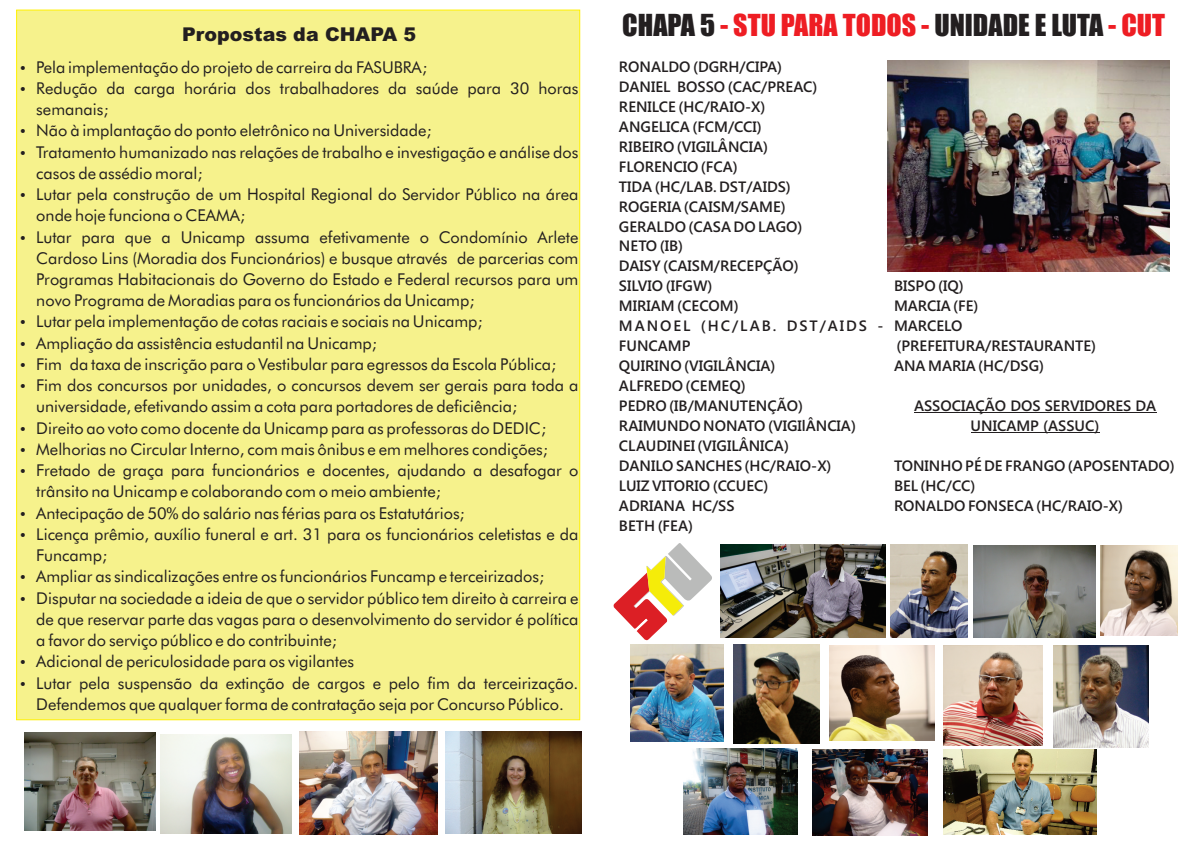
<style>
.page{position:relative;width:1191px;height:842px;background:#fff}
.page>*{position:absolute;margin:0;border:0;box-sizing:border-box;transform-origin:0 0}
.t1{font:28px "Impact";color:#231f20}
.t2{font:900 19px "Arial";color:#231f20}
.t3{font:16.3px/21.2px "Futura BT";color:#231f20}
.t4{font:600 15px/20px "Segoe UI";color:#231f20}
.s1{color:#ee1d23}
</style>
<div class="page">
<div style="left:16px;top:9px;width:564px;height:711px;background:#f6f28c"></div>
<img style="left:1100px;top:545px;width:77px;height:91px">
<img style="left:1053px;top:645px;width:95px;height:102px">
<img style="left:733px;top:644px;width:86px;height:99px">
<img style="left:630px;top:644px;width:93px;height:98px">
<img style="left:890px;top:545px;width:77px;height:92px">
<img style="left:887px;top:60px;width:282px;height:211px">
<img style="left:720px;top:544px;width:165px;height:93px">
<hr style="left:914px;top:412px;width:242px;height:1px;background:#231f20">
<hr style="left:970px;top:432px;width:129px;height:1px;background:#231f20">
<img style="left:25px;top:733px;width:130px;height:97px">
<img style="left:300px;top:731px;width:137px;height:103px">
<img style="left:160px;top:734px;width:131px;height:99px">
<img style="left:445px;top:731px;width:136px;height:102px">
<img style="left:683px;top:749px;width:115px;height:86px">
<img style="left:944px;top:749px;width:152px;height:86px">
<img style="left:973px;top:545px;width:122px;height:92px">
<img style="left:943px;top:645px;width:99px;height:101px">
<img style="left:813px;top:749px;width:114px;height:86px">
<img style="left:829px;top:645px;width:105px;height:95px">
<svg style="left:613px;top:543px;width:99px;height:97px"></svg>
<p class="t2" style="left:182px;top:28px;width:236px">Propostas da CHAPA 5</p>
<p class="t3" style="left:20px;top:58px;width:409px">• Pela implementação do projeto de carreira da FASUBRA;</p>
<p class="t3" style="left:36px;top:79px;width:543px;text-indent:-16px">• Redução da carga horária dos trabalhadores da saúde para 30 horas semanais;</p>
<p class="t3" style="left:20px;top:121px;width:413px">• Não à implantação do ponto eletrônico na Universidade;</p>
<p class="t3" style="left:36px;top:143px;width:543px;text-indent:-16px">• Tratamento humanizado nas relações de trabalho e investigação e análise dos casos de assédio moral;</p>
<p class="t3" style="left:36px;top:185px;width:543px;text-indent:-16px">• Lutar pela construção de um Hospital Regional do Servidor Público na área onde hoje funciona o CEAMA;</p>
<p class="t3" style="left:36px;top:228px;width:543px;text-align:justify;text-indent:-16px">• Lutar para que a Unicamp assuma efetivamente o Condomínio Arlete Cardoso Lins (Moradia dos Funcionários) e busque através de parcerias com Programas Habitacionais do Governo do Estado e Federal recursos para um novo Programa de Moradias para os funcionários da Unicamp;</p>
<p class="t3" style="left:20px;top:313px;width:464px">• Lutar pela implementação de cotas raciais e sociais na Unicamp;</p>
<p class="t3" style="left:20px;top:334px;width:359px">• Ampliação da assistência estudantil na Unicamp;</p>
<p class="t3" style="left:20px;top:355px;width:538px">• Fim da taxa de inscrição para o Vestibular para egressos da Escola Pública;</p>
<p class="t3" style="left:36px;top:376px;width:543px;text-indent:-16px">• Fim dos concursos por unidades, o concursos devem ser gerais para toda a universidade, efetivando assim a cota para portadores de deficiência;</p>
<p class="t3" style="left:20px;top:419px;width:528px">• Direito ao voto como docente da Unicamp para as professoras do DEDIC;</p>
<p class="t3" style="left:20px;top:440px;width:529px">• Melhorias no Circular Interno, com mais ônibus e em melhores condições;</p>
<p class="t3" style="left:36px;top:461px;width:543px;text-indent:-16px">• Fretado de graça para funcionários e docentes, ajudando a desafogar o trânsito na Unicamp e colaborando com o meio ambiente;</p>
<p class="t3" style="left:20px;top:504px;width:446px">• Antecipação de 50% do salário nas férias para os Estatutários;</p>
<p class="t3" style="left:36px;top:525px;width:543px;text-indent:-16px">• Licença prêmio, auxílio funeral e art. 31 para os funcionários celetistas e da<br>Funcamp;</p>
<p class="t3" style="left:20px;top:567px;width:526px">• Ampliar as sindicalizações entre os funcionários Funcamp e terceirizados;</p>
<p class="t3" style="left:36px;top:589px;width:543px;text-align:justify;text-indent:-16px">• Disputar na sociedade a ideia de que o servidor público tem direito à carreira e de que reservar parte das vagas para o desenvolvimento do servidor é política a favor do serviço público e do contribuinte;</p>
<p class="t3" style="left:20px;top:652px;width:336px">• Adicional de periculosidade para os vigilantes</p>
<p class="t3" style="left:20px;top:674px;width:560px;text-align:center">• Lutar pela suspensão da extinção de cargos e pelo fim da terceirização.<br>Defendemos que qualquer forma de contratação seja por Concurso Público.</p>
<h1 class="t1" style="left:622px;top:14px;width:544px">CHAPA 5 <span class="s1">- STU PARA TODOS -</span> UNIDADE E LUTA <span class="s1">- CUT</span></h1>
<p class="t4" style="left:619px;top:58px;width:266px">RONALDO (DGRH/CIPA)<br>DANIEL BOSSO (CAC/PREAC)<br>RENILCE (HC/RAIO-X)<br>ANGELICA (FCM/CCI)<br>RIBEIRO (VIGILÂNCIA)<br>FLORENCIO (FCA)<br>TIDA (HC/LAB. DST/AIDS)<br>ROGERIA (CAISM/SAME)<br>GERALDO (CASA DO LAGO)<br>NETO (IB)<br>DAISY (CAISM/RECEPÇÃO)<br>SILVIO (IFGW)<br>MIRIAM (CECOM)<br>MANOEL (HC/LAB. DST/AIDS -<br>FUNCAMP<br>QUIRINO (VIGILÂNCIA)<br>ALFREDO (CEMEQ)<br>PEDRO (IB/MANUTENÇÃO)<br>RAIMUNDO NONATO (VIGIlÂNCIA)<br>CLAUDINEI (VIGILÂNICA)<br>DANILO SANCHES (HC/RAIO-X)<br>LUIZ VITORIO (CCUEC)<br>ADRIANA HC/SS<br>BETH (FEA)</p>
<p class="t4" style="left:894px;top:277px;width:204px">BISPO (IQ)<br>MARCIA (FE)<br>MARCELO (PREFEITURA/RESTAURANTE)<br>ANA MARIA (HC/DSG)</p>
<p class="t4" style="left:914px;top:397px;width:244px;text-align:center">ASSOCIAÇÃO DOS SERVIDORES DA<br>UNICAMP (ASSUC)</p>
<p class="t4" style="left:894px;top:457px;width:282px">TONINHO PÉ DE FRANGO (APOSENTADO)<br>BEL (HC/CC)<br>RONALDO FONSECA (HC/RAIO-X)</p>
</div>
